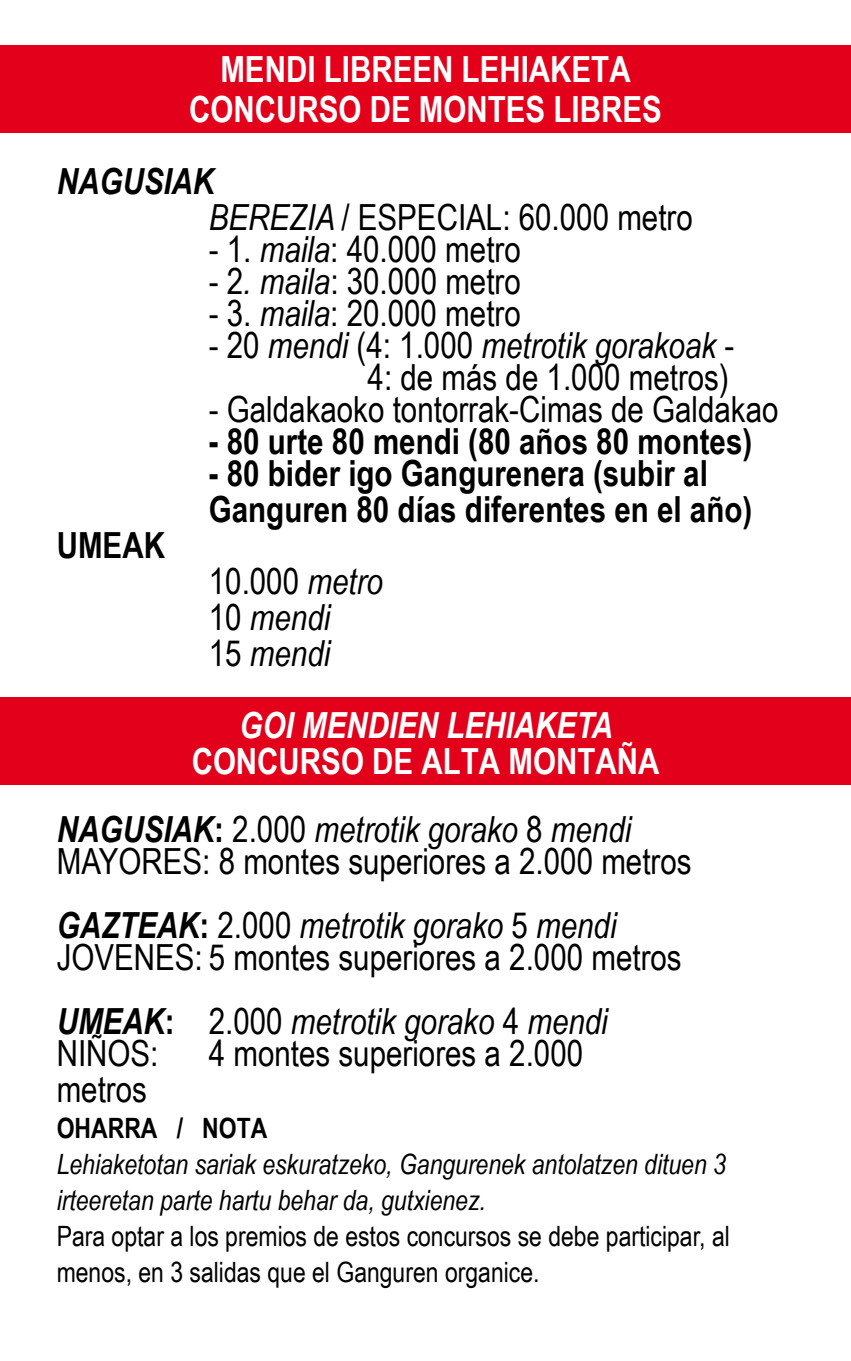
<style>
.page{position:relative;width:851px;height:1361px;background:#fff}
.page>*{position:absolute;margin:0;border:0;box-sizing:border-box;transform-origin:0 0}
.t1{font:36px/64px "Arial Narrow";color:#000}
.t2{font:700 36px/40px "Arial Narrow";color:#fff;text-align:center}
.t3{font:700 36px/36px "Arial Narrow";color:#000}
.t4{font:italic 36px/36px "Arial Narrow";color:#000}
.t5{font:italic 700 36px "Arial Narrow";color:#fff}
.t6{font:italic 28px/36px "Arial Narrow";color:#000}
.t7{font:28px/36px "Arial Narrow";color:#000}
.t8{font:700 28px "Arial Narrow";color:#000}
.s1{font-weight:700;font-style:italic}
.s2{font-style:italic}
.s3{font-style:normal}
.s4{font-style:italic;color:#000}
.s5{color:#000}
.s6{font-weight:400;color:#000}
.s7{font-weight:400;font-style:italic;color:#000}
.s8{font-weight:700}
</style>
<div class="page">
<div style="left:0;top:697px;width:850px;height:88px;background:#e2001a"></div>
<div style="left:0;top:45px;width:850px;height:88px;background:#e2001a"></div>
<hr style="left:850px;top:680px;width:1px;height:681px;background:#ffed00">
<hr style="left:850px;top:0;width:1px;height:680px;background:#ffed00">
<p class="t2" style="left:189px;top:47px;width:474px">MENDI LIBREEN LEHIAKETA<br>CONCURSO DE MONTES LIBRES</p>
<p class="t1" style="left:209px;top:162px;width:485px;line-height:36px;text-indent:-152px"><span class="s1">NAGUSIAK<br></span><span class="s2">BEREZIA</span> / ESPECIAL: 60.000 metro</p>
<p class="t1" style="left:209px;top:216px;width:313px">- 1. <span class="s2">maila</span>: 40.000 metro</p>
<p class="t1" style="left:209px;top:248px;width:313px">- 2<span class="s2">. maila</span>: 30.000 metro</p>
<p class="t1" style="left:209px;top:280px;width:313px">- 3. <span class="s2">maila</span>: 20.000 metro</p>
<p class="t1" style="left:209px;top:328px;width:527px;line-height:32px;text-align:right">- 20 <span class="s2">mendi</span> (4: 1.000 <span class="s2">metrotik gorakoak</span> -<br>4: de más de 1.000 metros)</p>
<p class="t1" style="left:209px;top:376px;width:571px">- Galdakaoko tontorrak-Cimas de Galdakao</p>
<p class="t3" style="left:209px;top:421px;width:545px">- 80 urte 80 mendi (80 años 80 montes)</p>
<p class="t3" style="left:209px;top:453px;width:545px">- 80 bider igo Gangurenera (subir al<br>Ganguren 80 días diferentes en el año)</p>
<p class="t3" style="left:57px;top:525px;width:110px">UMEAK</p>
<p class="t4" style="left:209px;top:563px;width:175px"><span class="s3">10.000</span> metro<br><span class="s3">10</span> mendi<br><span class="s3">15</span> mendi</p>
<p class="t5" style="left:239px;top:698px;width:374px">GOI MENDIEN LEHIAKETA</p>
<p class="t2" style="left:57px;top:725px;width:604px;line-height:68px;text-align:left;text-indent:135px">CONCURSO DE ALTA MONTAÑA<br><span class="s4">NAGUSIAK</span><span class="s5">:</span> <span class="s6">2.000</span> <span class="s7">metrotik gorako</span> <span class="s6">8</span> <span class="s7">mendi</span></p>
<p class="t1" style="left:57px;top:828px;width:636px">MAYORES: 8 montes superiores a 2.000 metros<br><span class="s1">GAZTEAK</span><span class="s8">:</span> 2.000 <span class="s2">metrotik gorako</span> 5 <span class="s2">mendi</span></p>
<p class="t1" style="left:57px;top:924px;width:626px">JOVENES: 5 montes superiores a 2.000 metros<br><span class="s1">UMEAK</span><span class="s8">:</span> 2.000 <span class="s2">metrotik gorako</span> 4 <span class="s2">mendi</span></p>
<p class="t1" style="left:57px;top:1020px;width:103px">NIÑOS:</p>
<p class="t1" style="left:209px;top:1020px;width:376px">4 montes superiores a 2.000</p>
<p class="t1" style="left:57px;top:1056px;width:92px">metros</p>
<p class="t8" style="left:57px;top:1107px;width:212px">OHARRA / NOTA</p>
<p class="t6" style="left:57px;top:1146px;width:670px">Lehiaketotan sariak eskuratzeko, Gangurenek antolatzen dituen 3 irteeretan parte hartu behar da, gutxienez.</p>
<p class="t7" style="left:57px;top:1217px;width:674px">Para optar a los premios de estos concursos se debe participar, al menos, en 3 salidas que el Ganguren organice.</p>
</div>
